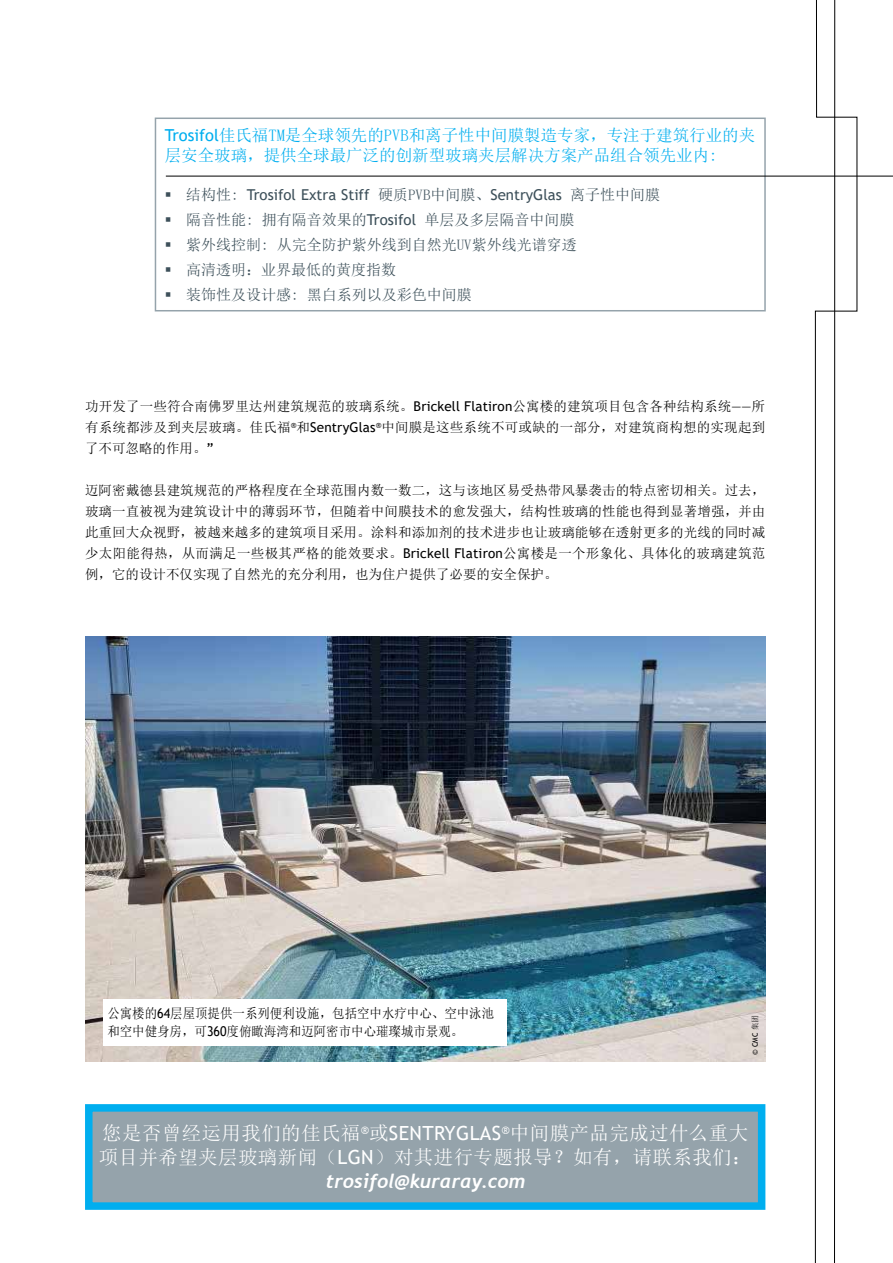
<style>
.page{position:relative;width:893px;height:1263px;background:#fff}
.page>*{position:absolute;margin:0;border:0;box-sizing:border-box;transform-origin:0 0}
.t1{font:19.5px/24px "Sim Sun";letter-spacing:.02em;color:#fff}
.t2{font:italic 700 19.5px "Trebuchet";color:#fff}
.t3{font:16.5px/19.5px "Sim Sun";color:#00aeef}
.t4{font:15px "Sim Sun";color:#3d505a}
.t5{font:15px "Trebuchet MS";color:#3d505a}
.t6{font:13.5px/21px "Sim Sun";color:#000;text-align:justify}
.t7{font:13.5px/18px "Sim Sun";color:#000;scale:.92 1}
.t8{font:7.5px "Trebuchet MS";color:#000}
.s1{font-family:"Trebuchet MS"}
.s2{font-family:"Sim Sun"}
</style>
<div class="page">
<svg style="left:835px;top:0;width:23px;height:1174px"></svg>
<svg style="left:788px;top:0;width:47px;height:1263px"></svg>
<img style="left:85px;top:636px;width:680px;height:426px">
<div style="left:103px;top:999px;width:404px;height:47px;background:#fff"></div>
<div style="left:155px;top:118px;width:611px;height:193px;border:2px solid #95a3ab"></div>
<hr style="left:166px;top:176px;width:727px;height:1px;background:#000">
<div style="left:89px;top:1108px;width:673px;height:98px;background:#95a3ab"></div>
<div style="left:85px;top:1104px;width:680px;height:106px;border:8px solid #00aeef"></div>
<p class="t3" style="left:165px;top:126px;width:592px"><span class="s1">Trosifol</span>佳氏福TM是全球领先的PVB和离子性中间膜製造专家，专注于建筑行业的夹层安全玻璃，提供全球最广泛的创新型玻璃夹层解决方案产品组合领先业内:</p>
<p class="t5" style="left:165px;top:185px;width:497px">▪ <span class="s2">结构性:</span> Trosifol Extra Stiff <span class="s2">硬质PVB中间膜、</span>SentryGlas <span class="s2">离子性中间膜</span></p>
<p class="t4" style="left:165px;top:212px;width:411px">▪ 隔音性能: 拥有隔音效果的<span class="s1">Trosifol</span> 单层及多层隔音中间膜</p>
<p class="t4" style="left:165px;top:237px;width:414px">▪ 紫外线控制: 从完全防护紫外线到自然光UV紫外线光谱穿透</p>
<p class="t4" style="left:165px;top:262px;width:233px">▪ 高清透明：业界最低的黄度指数</p>
<p class="t4" style="left:165px;top:287px;width:309px">▪ 装饰性及设计感: 黑白系列以及彩色中间膜</p>
<p class="t6" style="left:85px;top:396px;width:682px">功开发了一些符合南佛罗里达州建筑规范的玻璃系统。<span class="s1">Brickell Flatiron</span>公寓楼的建筑项目包含各种结构系统<span class="s1">——</span>所有系统都涉及到夹层玻璃。佳氏福<sup>®</sup>和<span class="s1">SentryGlas</span><sup>®</sup>中间膜是这些系统不可或缺的一部分，对建筑商构想的实现起到了不可忽略的作用。<span class="s1">”</span></p>
<p class="t6" style="left:85px;top:480px;width:682px">迈阿密戴德县建筑规范的严格程度在全球范围内数一数二，这与该地区易受热带风暴袭击的特点密切相关。过去，玻璃一直被视为建筑设计中的薄弱环节，但随着中间膜技术的愈发强大，结构性玻璃的性能也得到显著增强，并由此重回大众视野，被越来越多的建筑项目采用。涂料和添加剂的技术进步也让玻璃能够在透射更多的光线的同时减少太阳能得热，从而满足一些极其严格的能效要求。<span class="s1">Brickell Flatiron</span>公寓楼是一个形象化、具体化的玻璃建筑范例，它的设计不仅实现了自然光的充分利用，也为住户提供了必要的安全保护。</p>
<p class="t7" style="left:107px;top:1004px;width:422px">公寓楼的<span class="s1">64</span>层屋顶提供一系列便利设施，包括空中水疗中心、空中泳池和空中健身房，可<span class="s1">360</span>度俯瞰海湾和迈阿密市中心璀璨城市景观。</p>
<p class="t8" style="left:750px;top:1055px;width:41px;rotate:-90deg">© CMC <span class="s2">集团</span></p>
<h1 class="t1" style="left:99px;top:1121px;width:654px">您是否曾经运用我们的佳氏福<sup>®</sup>或<span class="s1">SentryGlas</span><sup>®</sup>中间膜产品完成过什么重大项目并希望夹层玻璃新闻（<span class="s1">LGN</span>）对其进行专题报导？如有，请联系我们：</h1>
<h1 class="t2" style="left:326px;top:1169px;width:201px">trosifol@kuraray.com</h1>
</div>
